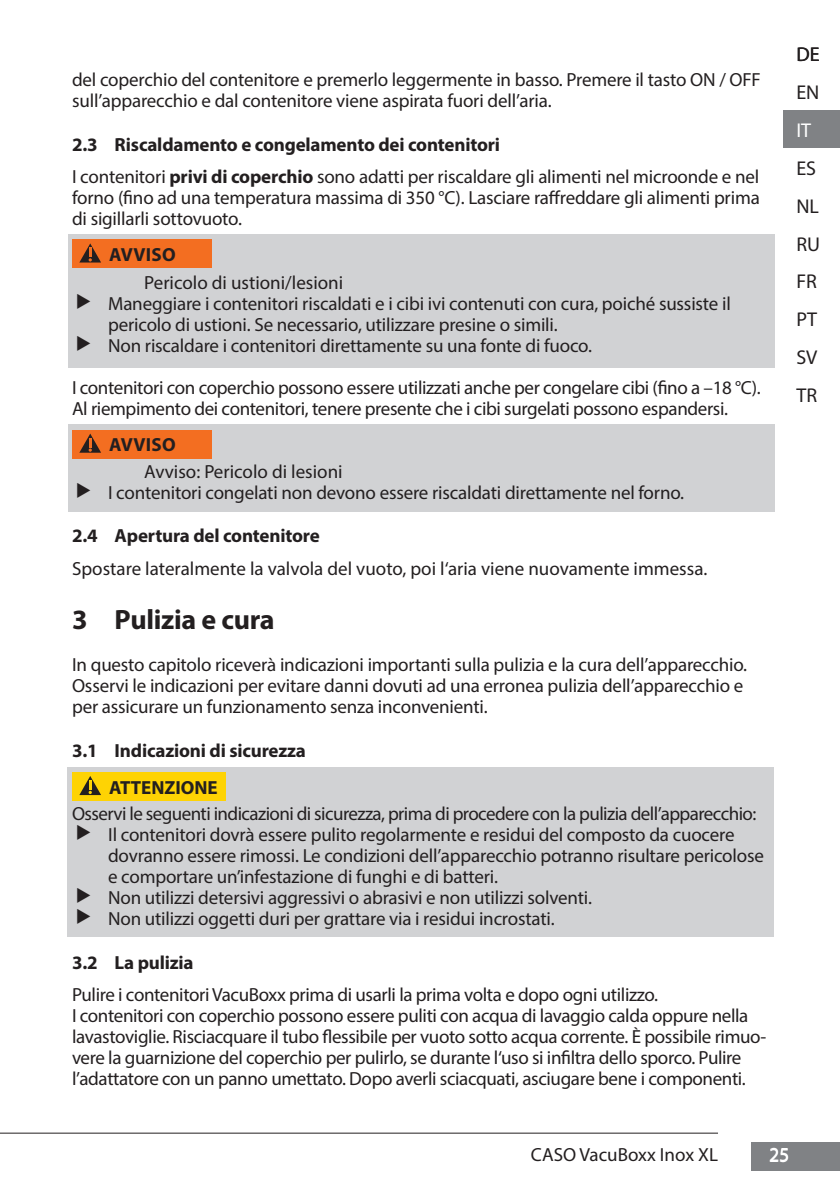
<style>
.page{position:relative;width:840px;height:1191px;background:#fff}
.page>*{position:absolute;margin:0;border:0;box-sizing:border-box;transform-origin:0 0}
.t1{font:700 28px "Myriad Pro";letter-spacing:-.01em;color:#231f20}
.t2{font:20px/38px "Myriad Pro";color:#231f20;text-align:justify}
.t3{font:20px "Myriad Pro";color:#fff}
.t4{font:19px/21px "Myriad Pro";letter-spacing:-.01em;color:#231f20}
.t5{font:700 19px/36.4px "Myriad Pro";letter-spacing:-.01em;color:#231f20}
.s1{font-weight:700}
</style>
<div class="page">
<div style="left:750px;top:1141px;width:89px;height:29px;background:#808285"></div>
<hr style="left:0;top:1132px;width:717px;height:1px;background:#231f20">
<div style="left:782px;top:110px;width:57px;height:38px;background:#808285"></div>
<div style="left:68px;top:234px;width:705px;height:134px;background:#d1d2d4"></div>
<div style="left:72px;top:240px;width:139px;height:28px;background:#f36e21"></div>
<svg style="left:79px;top:243px;width:22px;height:19px"></svg>
<div style="left:68px;top:424px;width:705px;height:87px;background:#d1d2d4"></div>
<div style="left:72px;top:430px;width:139px;height:28px;background:#f36e21"></div>
<svg style="left:79px;top:433px;width:22px;height:20px"></svg>
<div style="left:67px;top:767px;width:705px;height:170px;background:#d1d2d4"></div>
<div style="left:72px;top:772px;width:153px;height:28px;background:#fed304"></div>
<svg style="left:79px;top:776px;width:22px;height:19px"></svg>
<p class="t4" style="left:72px;top:69px;width:689px">del coperchio del contenitore e premerlo leggermente in basso. Premere il tasto ON / OFF sull’apparecchio e dal contenitore viene aspirata fuori dell’aria.</p>
<p class="t4" style="left:72px;top:128px;width:688px;line-height:32.4px"><span class="s1">2.3 Riscaldamento e congelamento dei contenitori<br></span>I contenitori <span class="s1">privi di coperchio</span> sono adatti per riscaldare gli alimenti nel microonde e nel</p>
<p class="t4" style="left:72px;top:187px;width:688px">forno (fino ad una temperatura massima di 350 °C). Lasciare raffreddare gli alimenti prima di sigillarli sottovuoto.</p>
<p class="t5" style="left:109px;top:236px;width:68px">AVVISO</p>
<p class="t4" style="left:108px;top:271px;width:624px;text-indent:36px">Pericolo di ustioni/lesioni<br>Maneggiare i contenitori riscaldati e i cibi ivi contenuti con cura, poiché sussiste il pericolo di ustioni. Se necessario, utilizzare presine o simili.<br>Non riscaldare i contenitori direttamente su una fonte di fuoco.</p>
<p class="t4" style="left:72px;top:376px;width:689px">I contenitori con coperchio possono essere utilizzati anche per congelare cibi (fino a –18 °C).<br>Al riempimento dei contenitori, tenere presente che i cibi surgelati possono espandersi.</p>
<p class="t5" style="left:109px;top:426px;width:68px">AVVISO</p>
<p class="t4" style="left:108px;top:460px;width:577px;text-indent:36px">Avviso: Pericolo di lesioni<br>I contenitori congelati non devono essere riscaldati direttamente nel forno.</p>
<p class="t5" style="left:72px;top:517px;width:249px">2.4 Apertura del contenitore</p>
<p class="t4" style="left:72px;top:557px;width:636px">Spostare lateralmente la valvola del vuoto, poi l‘aria viene nuovamente immessa.</p>
<h1 class="t1" style="left:72px;top:601px;width:204px">3 Pulizia e cura</h1>
<p class="t4" style="left:72px;top:654px;width:676px">In questo capitolo riceverà indicazioni importanti sulla pulizia e la cura dell’apparecchio.<br>Osservi le indicazioni per evitare danni dovuti ad una erronea pulizia dell’apparecchio e per assicurare un funzionamento senza inconvenienti.</p>
<p class="t5" style="left:109px;top:732px;width:198px;text-indent:-37px">3.1 Indicazioni di sicurezza<br>ATTENZIONE</p>
<p class="t4" style="left:108px;top:803px;width:657px;text-indent:-36px">Osservi le seguenti indicazioni di sicurezza, prima di procedere con la pulizia dell’apparecchio:<br>Il contenitori dovrà essere pulito regolarmente e residui del composto da cuocere dovranno essere rimossi. Le condizioni dell’apparecchio potranno risultare pericolose e comportare un’infestazione di funghi e di batteri.<br>Non utilizzi detersivi aggressivi o abrasivi e non utilizzi solventi.<br>Non utilizzi oggetti duri per grattare via i residui incrostati.</p>
<p class="t5" style="left:72px;top:944px;width:123px">3.2 La pulizia</p>
<p class="t4" style="left:72px;top:984px;width:695px">Pulire i contenitori VacuBoxx prima di usarli la prima volta e dopo ogni utilizzo.<br>I contenitori con coperchio possono essere puliti con acqua di lavaggio calda oppure nella lavastoviglie. Risciacquare il tubo flessibile per vuoto sotto acqua corrente. È possibile rimuo&shy;vere la guarnizione del coperchio per pulirlo, se durante l‘uso si infiltra dello sporco. Pulire l’adattatore con un panno umettato. Dopo averli sciacquati, asciugare bene i componenti.</p>
<p class="t2" style="left:796px;top:34px;width:25px">DE</p>
<p class="t2" style="left:796px;top:72px;width:24px">EN</p>
<p class="t3" style="left:796px;top:117px;width:16px">IT</p>
<p class="t2" style="left:796px;top:148px;width:21px">ES</p>
<p class="t2" style="left:796px;top:186px;width:24px">NL</p>
<p class="t2" style="left:796px;top:224px;width:25px">RU</p>
<p class="t2" style="left:796px;top:262px;width:23px">FR PT SV TR</p>
<p class="t4" style="left:530px;top:1143px;width:188px">CASO VacuBoxx Inox XL</p>
<p class="t3" style="left:768px;top:1142px;width:22px">25</p>
</div>
